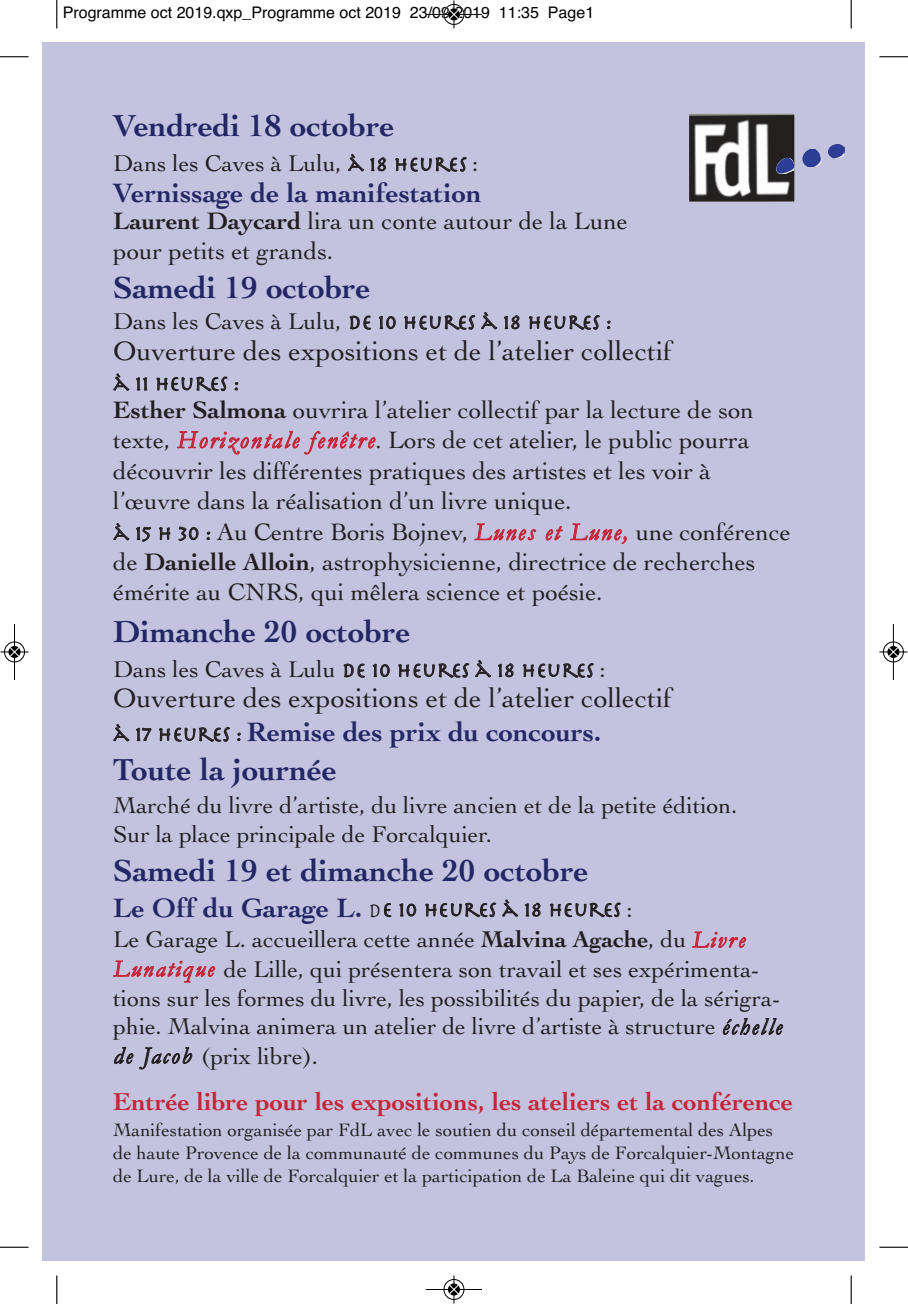
<style>
.page{position:relative;width:908px;height:1304px;background:#fff}
.page>*{position:absolute;margin:0;border:0;box-sizing:border-box;transform-origin:0 0}
.t1{font:700 32px "Cochin";color:#242765}
.t2{font:28px/33.6px "Cochin";color:#231f20}
.t3{font:700 28px "Cochin";color:#242765}
.t4{font:700 25.8px "Cochin";color:#c52537}
.t5{font:25px/30.4px "Cochin";color:#231f20}
.t6{font:24px/29px "Cochin";color:#231f20}
.t7{font:21px "Herculanum";letter-spacing:-.005em;color:#231f20}
.t8{font:19px/22.8px "Cochin";color:#231f20}
.t9{font:16px "Helvetica";color:#000}
.s1{font-family:"Herculanum";font-size:21px}
.s2{font-weight:700}
.s3{font-family:"Cochin";font-size:24px}
.s4{font-family:"Garamond";font-style:italic;color:#c52537}
.s5{font-family:"Garamond";font-style:italic}
.s6{font-weight:700;color:#242765}
.s7{font-family:"Cochin";font-weight:700;font-size:28px;color:#242765}
</style>
<div class="page">
<div style="left:43px;top:43px;width:822px;height:1218px;background:#c3c2df"></div>
<svg style="left:348px;top:153px;width:16px;height:19px"></svg>
<svg style="left:370px;top:157px;width:16px;height:15px"></svg>
<svg style="left:395px;top:157px;width:71px;height:15px"></svg>
<svg style="left:349px;top:315px;width:22px;height:15px"></svg>
<svg style="left:378px;top:316px;width:18px;height:13px"></svg>
<svg style="left:404px;top:315px;width:71px;height:15px"></svg>
<svg style="left:481px;top:311px;width:16px;height:19px"></svg>
<svg style="left:504px;top:315px;width:15px;height:15px"></svg>
<svg style="left:528px;top:315px;width:71px;height:15px"></svg>
<svg style="left:607px;top:320px;width:3px;height:9px"></svg>
<svg style="left:113px;top:373px;width:16px;height:18px"></svg>
<svg style="left:136px;top:377px;width:11px;height:14px"></svg>
<svg style="left:156px;top:376px;width:220px;height:79px"></svg>
<svg style="left:113px;top:522px;width:16px;height:19px"></svg>
<svg style="left:136px;top:527px;width:15px;height:15px"></svg>
<svg style="left:159px;top:527px;width:11px;height:14px"></svg>
<svg style="left:178px;top:526px;width:21px;height:15px"></svg>
<svg style="left:206px;top:531px;width:4px;height:9px"></svg>
<svg style="left:474px;top:523px;width:62px;height:18px"></svg>
<svg style="left:545px;top:526px;width:18px;height:15px"></svg>
<svg style="left:570px;top:523px;width:56px;height:22px"></svg>
<svg style="left:343px;top:663px;width:22px;height:15px"></svg>
<svg style="left:372px;top:664px;width:18px;height:13px"></svg>
<svg style="left:398px;top:663px;width:71px;height:15px"></svg>
<svg style="left:475px;top:659px;width:16px;height:19px"></svg>
<svg style="left:498px;top:663px;width:15px;height:15px"></svg>
<svg style="left:522px;top:663px;width:71px;height:15px"></svg>
<svg style="left:113px;top:724px;width:16px;height:18px"></svg>
<svg style="left:136px;top:728px;width:16px;height:13px"></svg>
<svg style="left:159px;top:727px;width:71px;height:15px"></svg>
<svg style="left:237px;top:732px;width:4px;height:9px"></svg>
<svg style="left:384px;top:903px;width:7px;height:14px"></svg>
<svg style="left:399px;top:903px;width:17px;height:14px"></svg>
<svg style="left:425px;top:902px;width:71px;height:16px"></svg>
<svg style="left:502px;top:899px;width:16px;height:18px"></svg>
<svg style="left:525px;top:903px;width:15px;height:14px"></svg>
<svg style="left:550px;top:902px;width:70px;height:16px"></svg>
<svg style="left:692px;top:931px;width:54px;height:17px"></svg>
<svg style="left:113px;top:960px;width:102px;height:23px"></svg>
<svg style="left:722px;top:1018px;width:61px;height:17px"></svg>
<svg style="left:114px;top:1046px;width:78px;height:24px"></svg>
<img style="left:689px;top:113px;width:105px;height:89px">
<img style="left:802px;top:144px;width:42px;height:23px">
<img style="left:773px;top:158px;width:21px;height:16px">
<svg style="left:56px;top:0;width:1px;height:28px"></svg>
<svg style="left:0;top:56px;width:28px;height:1px"></svg>
<svg style="left:850px;top:0;width:1px;height:28px"></svg>
<svg style="left:879px;top:56px;width:28px;height:1px"></svg>
<svg style="left:56px;top:1276px;width:1px;height:28px"></svg>
<svg style="left:0;top:1247px;width:28px;height:1px"></svg>
<svg style="left:850px;top:1276px;width:1px;height:28px"></svg>
<svg style="left:879px;top:1247px;width:28px;height:1px"></svg>
<hr style="left:426px;top:14px;width:56px;height:1px;background:#000">
<div style="left:443px;top:4px;width:21px;height:21px;border:1px solid #000;border-radius:50%"></div>
<svg style="left:448px;top:0;width:11px;height:28px"></svg>
<hr style="left:426px;top:1289px;width:56px;height:1px;background:#000">
<div style="left:443px;top:1279px;width:21px;height:21px;border:1px solid #000;border-radius:50%"></div>
<svg style="left:448px;top:1275px;width:11px;height:28px"></svg>
<div style="left:4px;top:641px;width:21px;height:22px;border:1px solid #fff;border-radius:50%"></div>
<hr style="left:14px;top:624px;width:1px;height:56px;background:#000">
<div style="left:4px;top:642px;width:21px;height:20px;border:1px solid #000;border-radius:50%"></div>
<svg style="left:0;top:647px;width:28px;height:10px"></svg>
<div style="left:882px;top:641px;width:21px;height:22px;border:1px solid #fff;border-radius:50%"></div>
<hr style="left:892px;top:624px;width:1px;height:56px;background:#000">
<div style="left:882px;top:642px;width:21px;height:20px;border:1px solid #000;border-radius:50%"></div>
<svg style="left:879px;top:647px;width:27px;height:10px"></svg>
<p class="t9" style="left:63px;top:3px;width:532px">Programme oct 2019.qxp_Programme oct 2019 23/09/2019 11:35 Page1</p>
<p class="t1" style="left:113px;top:104px;width:283px">Vendredi 18 octobre</p>
<p class="t6" style="left:113px;top:148px;width:366px">Dans les Caves à Lulu, <span class="s1">À 18 HEURES</span> :</p>
<p class="t3" style="left:113px;top:174px;width:370px">Vernissage de la manifestation</p>
<p class="t5" style="left:113px;top:205px;width:516px"><span class="s2">Laurent Daycard</span> lira un conte autour de la Lune pour petits et grands.</p>
<p class="t1" style="left:113px;top:266px;width:259px">Samedi 19 octobre</p>
<p class="t7" style="left:113px;top:309px;width:500px"><span class="s3">Dans les Caves à Lulu,</span> DE 10 HEURES À 18 HEURES :</p>
<p class="t2" style="left:113px;top:332px;width:560px">Ouverture des expositions et de l’atelier collectif</p>
<p class="t7" style="left:113px;top:370px;width:127px">À 11 HEURES :</p>
<p class="t5" style="left:113px;top:394px;width:678px"><span class="s2">Esther Salmona</span> ouvrira l’atelier collectif par la lecture de son texte, <span class="s4">Horizontale fenêtre</span><span class="s5">.</span> Lors de cet atelier, le public pourra découvrir les différentes pratiques des artistes et les voir à l’œuvre dans la réalisation d’un livre unique.<br><span class="s1">À 15 H 30 :</span> Au Centre Boris Bojnev, <span class="s4">Lunes et Lune,</span> une conférence de <span class="s2">Danielle Alloin</span>, astrophysicienne, directrice de recherches émérite au CNRS, qui mêlera science et poésie.</p>
<p class="t1" style="left:113px;top:610px;width:298px">Dimanche 20 octobre</p>
<p class="t7" style="left:113px;top:657px;width:494px"><span class="s3">Dans les Caves à Lulu</span> DE 10 HEURES À 18 HEURES <span class="s3">:</span></p>
<p class="t2" style="left:113px;top:680px;width:560px">Ouverture des expositions et de l’atelier collectif<br><span class="s1">À 17 HEURES :</span> <span class="s6">Remise des prix du concours.</span></p>
<p class="t1" style="left:113px;top:748px;width:225px">Toute la journée</p>
<p class="t6" style="left:113px;top:790px;width:625px">Marché du livre d’artiste, du livre ancien et de la petite édition.<br>Sur la place principale de Forcalquier.</p>
<p class="t1" style="left:113px;top:849px;width:476px">Samedi 19 et dimanche 20 octobre</p>
<p class="t7" style="left:113px;top:896px;width:521px"><span class="s7">Le Off du Garage L.</span> DE 10 HEURES À 18 HEURES <span class="s3">:</span></p>
<p class="t6" style="left:113px;top:924px;width:670px">Le Garage L. accueillera cette année <span class="s2">Malvina Agache</span>, du <span class="s4">Livre Lunatique</span> de Lille, qui présentera son travail et ses expérimenta&shy;tions sur les formes du livre, les possibilités du papier, de la sérigra&shy;phie. Malvina animera un atelier de livre d’artiste à structure <span class="s5">échelle de Jacob</span> (prix libre).</p>
<p class="t4" style="left:113px;top:1085px;width:681px">Entrée libre pour les expositions, les ateliers et la conférence</p>
<p class="t8" style="left:113px;top:1118px;width:682px">Manifestation organisée par FdL avec le soutien du conseil départemental des Alpes de haute Provence de la communauté de communes du Pays de Forcalquier-Montagne de Lure, de la ville de Forcalquier et la participation de La Baleine qui dit vagues.</p>
</div>
